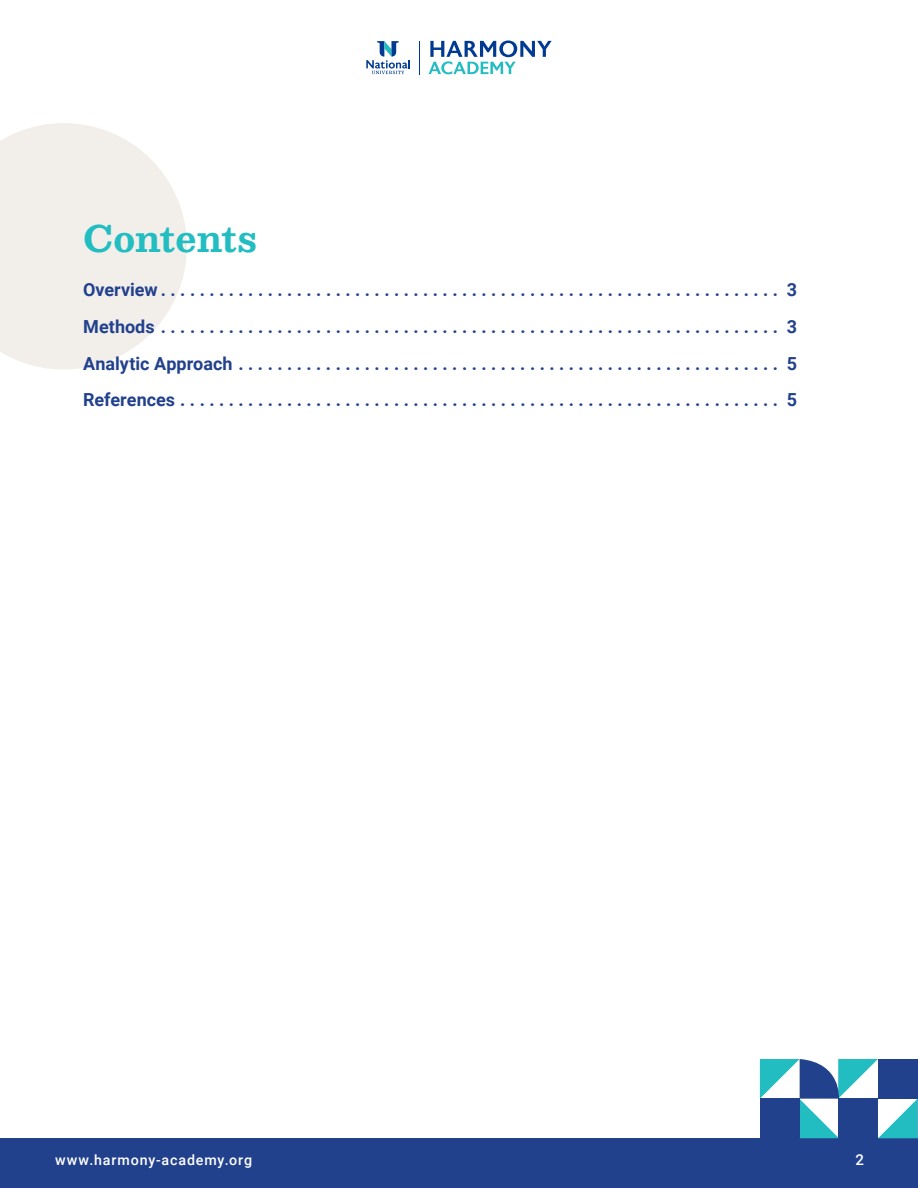
<style>
.page{position:relative;width:918px;height:1188px;background:#fff}
.page>*{position:absolute;margin:0;border:0;box-sizing:border-box;transform-origin:0 0}
.brochure_main_header{font:36px "Besley";letter-spacing:-.005em;color:#21bdc1}
.WP_TOC{font:700 18px "Roboto";color:#22418d}
.t1{font:500 15px "Roboto";color:#fff}
.t2{font:500 14.25px "Roboto";letter-spacing:.06em;color:#fff}
</style>
<div class="page">
<div style="left:0;top:1138px;width:918px;height:50px;background:#22418d"></div>
<svg style="left:366px;top:41px;width:44px;height:33px"></svg>
<hr style="left:419px;top:41px;width:1px;height:33px;background:#003a92">
<svg style="left:429px;top:40px;width:123px;height:34px"></svg>
<svg style="left:0;top:123px;width:187px;height:247px;background:#f3f1ec"></svg>
<svg style="left:760px;top:1059px;width:158px;height:79px"></svg>
<p class="brochure_main_header" style="left:83px;top:214px;width:175px">Contents</p>
<p class="WP_TOC" style="left:83px;top:277px;width:716px">Overview . . . . . . . . . . . . . . . . . . . . . . . . . . . . . . . . . . . . . . . . . . . . . . . . . . . . . . . . . . . . . . . . 3</p>
<p class="WP_TOC" style="left:83px;top:314px;width:716px">Methods . . . . . . . . . . . . . . . . . . . . . . . . . . . . . . . . . . . . . . . . . . . . . . . . . . . . . . . . . . . . . . . . 3</p>
<p class="WP_TOC" style="left:83px;top:351px;width:716px">Analytic Approach . . . . . . . . . . . . . . . . . . . . . . . . . . . . . . . . . . . . . . . . . . . . . . . . . . . . . . . . 5</p>
<p class="WP_TOC" style="left:83px;top:387px;width:716px">References . . . . . . . . . . . . . . . . . . . . . . . . . . . . . . . . . . . . . . . . . . . . . . . . . . . . . . . . . . . . . . 5</p>
<p class="t2" style="left:55px;top:1150px;width:199px">www.harmony-academy.org</p>
<p class="t1" style="left:855px;top:1150px;width:10px">2</p>
</div>
